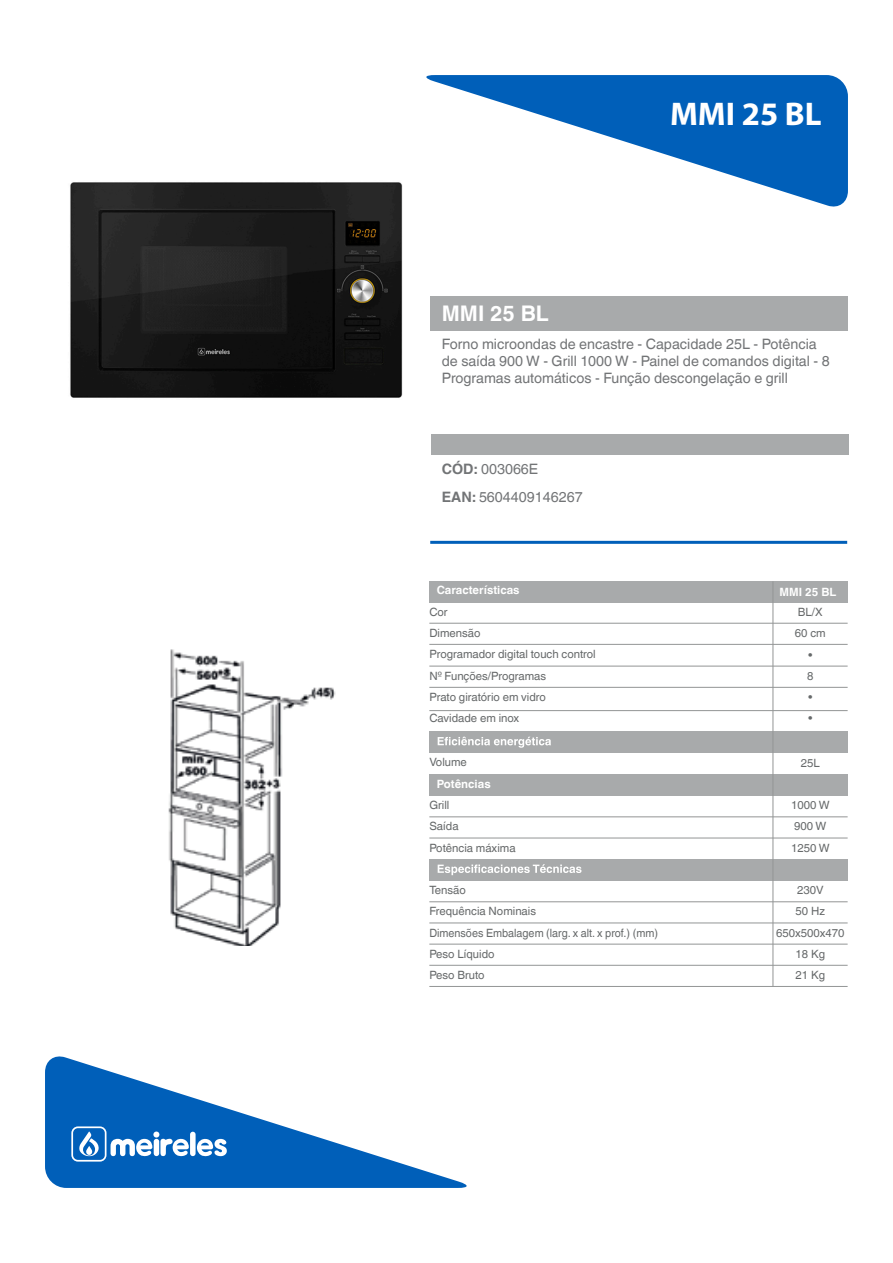
<style>
.page{position:relative;width:893px;height:1263px;background:#fff}
.page>*{position:absolute;margin:0;border:0;box-sizing:border-box;transform-origin:0 0}
.t1{font:700 32.85px "Myriad Pro";color:#fff}
.t2{font:700 21.45px "Helvetica World";color:#fff}
.t3{font:14.4px/17.2px "Helvetica World";color:#727476}
.t4{font:11.4px/21.3px "Helvetica World";color:#66696a}
.t5{font:700 11.4px "Helvetica World";color:#fff}
.s1{font-weight:700}
</style>
<div class="page">
<img style="left:70px;top:182px;width:364px;height:216px">
<svg style="left:45px;top:1056px;width:422px;height:132px"></svg>
<svg style="left:197px;top:1139px;width:30px;height:17px"></svg>
<div style="left:190px;top:1132px;width:6px;height:24px;background:#fff;border-radius:3px"></div>
<svg style="left:71px;top:1126px;width:118px;height:35px"></svg>
<hr style="left:430px;top:541px;width:417px;height:3px;background:#005fb9">
<svg style="left:423px;top:75px;width:425px;height:134px;fill:#005fb9"></svg>
<div style="left:430px;top:296px;width:418px;height:34px;background:#a8aaab"></div>
<div style="left:431px;top:434px;width:417px;height:21px;background:#a8aaab"></div>
<img style="left:168px;top:649px;width:168px;height:297px">
<div style="left:429px;top:581px;width:419px;height:21px;background:#a8aaab"></div>
<div style="left:429px;top:731px;width:419px;height:21px;background:#a8aaab"></div>
<div style="left:429px;top:774px;width:419px;height:22px;background:#a8aaab"></div>
<div style="left:429px;top:859px;width:419px;height:22px;background:#a8aaab"></div>
<hr style="left:773px;top:581px;width:1px;height:406px;background:#939595">
<hr style="left:429px;top:623px;width:419px;height:1px;background:#939595">
<hr style="left:429px;top:644px;width:419px;height:1px;background:#939595">
<hr style="left:429px;top:666px;width:419px;height:1px;background:#939595">
<hr style="left:429px;top:687px;width:419px;height:1px;background:#939595">
<hr style="left:429px;top:710px;width:419px;height:1px;background:#939595">
<hr style="left:429px;top:816px;width:419px;height:1px;background:#939595">
<hr style="left:429px;top:838px;width:419px;height:1px;background:#939595">
<hr style="left:429px;top:901px;width:419px;height:1px;background:#939595">
<hr style="left:429px;top:922px;width:419px;height:1px;background:#939595">
<hr style="left:429px;top:944px;width:419px;height:1px;background:#939595">
<hr style="left:429px;top:965px;width:419px;height:1px;background:#939595">
<hr style="left:429px;top:986px;width:419px;height:1px;background:#939595">
<svg style="left:438px;top:737px;width:113px;height:11px"></svg>
<svg style="left:438px;top:864px;width:143px;height:11px"></svg>
<h2 class="t2" style="left:442px;top:301px;width:108px">MMI 25 BL</h2>
<h1 class="t1" style="left:670px;top:92px;width:153px">MMI 25 BL</h1>
<p class="t3" style="left:442px;top:335px;width:389px">Forno microondas de encastre - Capacidade 25L - Potência de saída 900 W - Grill 1000 W - Painel de comandos digital - 8<br>Programas automáticos - Função descongelação e grill</p>
<p class="t3" style="left:442px;top:455px;width:142px;line-height:27.8px"><span class="s1">CÓD:</span> 003066E<br><span class="s1">EAN:</span> 5604409146267</p>
<p class="t5" style="left:437px;top:584px;width:84px">Características</p>
<p class="t4" style="left:429px;top:601px;width:168px">Cor<br>Dimensão<br>Programador digital touch control<br>Nº Funções/Programas<br>Prato giratório em vidro<br>Cavidade em inox</p>
<p class="t4" style="left:429px;top:752px;width:39px">Volume</p>
<p class="t5" style="left:437px;top:777px;width:55px">Potências</p>
<p class="t4" style="left:429px;top:794px;width:88px">Grill<br>Saída<br>Potência máxima</p>
<p class="t4" style="left:429px;top:879px;width:230px">Tensão<br>Frequência Nominais<br>Dimensões Embalagem (larg. x alt. x prof.) (mm)<br>Peso Líquido<br>Peso Bruto</p>
<p class="t5" style="left:779px;top:585px;width:58px">MMI 25 BL</p>
<p class="t4" style="left:795px;top:601px;width:32px;text-align:center">BL/X<br>60 cm •<br>8<br>•<br>•</p>
<p class="t4" style="left:801px;top:752px;width:21px">25L</p>
<p class="t4" style="left:791px;top:795px;width:40px">1000 W<br>900 W<br>1250 W</p>
<p class="t4" style="left:776px;top:880px;width:70px;text-align:center">230V<br>50 Hz<br>650x500x470<br>18 Kg<br>21 Kg</p>
</div>
